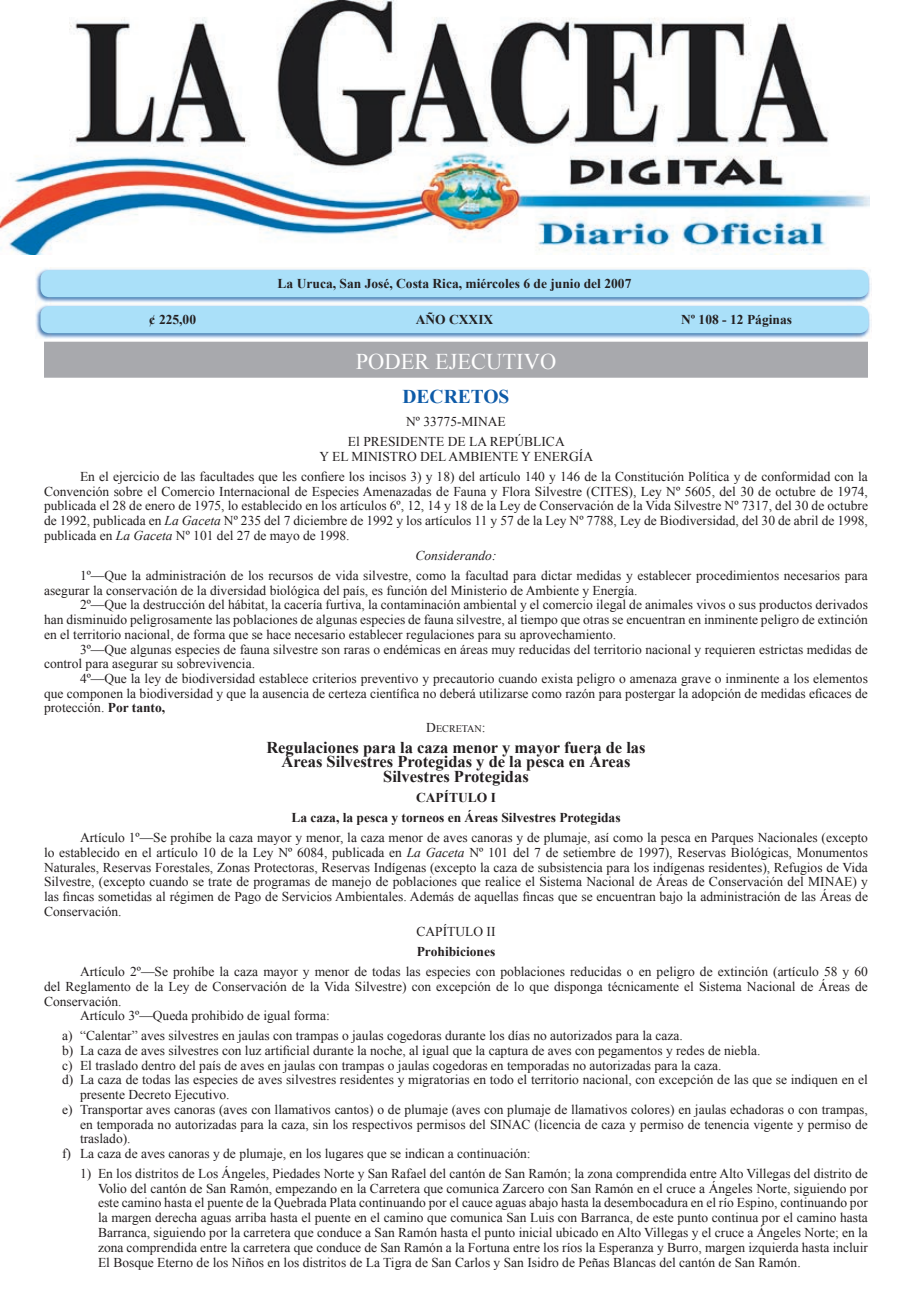
<style>
.page{position:relative;width:912px;height:1293px;background:#fff}
.page>*{position:absolute;margin:0;border:0;box-sizing:border-box;transform-origin:0 0}
.t1{font:22.5px "Times New Roman";color:#fff}
.t2{font:700 19.5px "Times New Roman";color:#0e5ba8}
.t3{font:700 16.5px/14.7px "Times New Roman";color:#231f20;text-align:center}
.t4{font:13.5px/14.7px "Times New Roman";color:#231f20;text-align:justify}
.t5{font:700 13.5px/20.1px "Times New Roman";color:#231f20;text-align:center}
.t6{font:italic 13.5px "Times New Roman";color:#231f20}
.t7{font:10.2px "Times New Roman";color:#231f20}
.s1{font-style:italic}
.s2{font-weight:700}
.s3{font-size:13.5px}
</style>
<div class="page">
<img style="left:35px;top:268px;width:836px;height:71px">
<div style="left:40px;top:306px;width:828px;height:27px;background:#aae0f9;border-radius:9px"></div>
<div style="left:40px;top:270px;width:828px;height:27px;background:#aae0f9;border-radius:9px"></div>
<img style="left:0;top:0;width:869px;height:254px">
<div style="left:44px;top:342px;width:824px;height:36px;background:#a8a9ad"></div>
<p class="t5" style="left:278px;top:273px;width:355px">La Uruca, San José, Costa Rica, miércoles 6 de junio del 2007</p>
<p class="t5" style="left:149px;top:309px;width:49px">¢ 225,00</p>
<p class="t5" style="left:416px;top:309px;width:79px">AÑO CXXIX</p>
<p class="t5" style="left:681px;top:309px;width:112px">Nº 108 - 12 Páginas</p>
<h1 class="t1" style="left:356px;top:346px;width:202px">PODER EJECUTIVO</h1>
<h2 class="t2" style="left:402px;top:383px;width:108px">DECRETOS</h2>
<p class="t4" style="left:348px;top:411px;width:218px;line-height:20.1px;text-align:center">Nº 33775-MINAE<br>El PRESIDENTE DE LA REPÚBLICA</p>
<p class="t4" style="left:80px;top:446px;width:789px;line-height:20.1px;text-indent:240px">Y EL MINISTRO DEL AMBIENTE Y ENERGÍA<br>En el ejercicio de las facultades que les confiere los incisos 3) y 18) del artículo 140 y 146 de la Constitución Política y de conformidad con la</p>
<p class="t4" style="left:44px;top:483px;width:825px">Convención sobre el Comercio Internacional de Especies Amenazadas de Fauna y Flora Silvestre (CITES), Ley Nº 5605, del 30 de octubre de 1974, publicada el 28 de enero de 1975, lo establecido en los artículos 6º, 12, 14 y 18 de la Ley de Conservación de la Vida Silvestre Nº 7317, del 30 de octubre de 1992, publicada en <span class="s1">La Gaceta</span> Nº 235 del 7 diciembre de 1992 y los artículos 11 y 57 de la Ley Nº 7788, Ley de Biodiversidad, del 30 de abril de 1998, publicada en <span class="s1">La Gaceta</span> Nº 101 del 27 de mayo de 1998.</p>
<p class="t6" style="left:415px;top:546px;width:82px">Considerando:</p>
<p class="t4" style="left:44px;top:568px;width:825px;text-indent:36px">1º—Que la administración de los recursos de vida silvestre, como la facultad para dictar medidas y establecer procedimientos necesarios para asegurar la conservación de la diversidad biológica del país, es función del Ministerio de Ambiente y Energía.</p>
<p class="t4" style="left:44px;top:597px;width:825px;text-indent:36px">2º—Que la destrucción del hábitat, la cacería furtiva, la contaminación ambiental y el comercio ilegal de animales vivos o sus productos derivados han disminuido peligrosamente las poblaciones de algunas especies de fauna silvestre, al tiempo que otras se encuentran en inminente peligro de extinción en el territorio nacional, de forma que se hace necesario establecer regulaciones para su aprovechamiento.</p>
<p class="t4" style="left:44px;top:641px;width:825px;text-indent:36px">3º—Que algunas especies de fauna silvestre son raras o endémicas en áreas muy reducidas del territorio nacional y requieren estrictas medidas de control para asegurar su sobrevivencia.</p>
<p class="t4" style="left:44px;top:671px;width:825px;text-indent:36px">4º—Que la ley de biodiversidad establece criterios preventivo y precautorio cuando exista peligro o amenaza grave o inminente a los elementos que componen la biodiversidad y que la ausencia de certeza científica no deberá utilizarse como razón para postergar la adopción de medidas eficaces de protección. <span class="s2">Por tanto,</span></p>
<p class="t7" style="left:426px;top:722px;width:61px"><span class="s3">D</span>ECRETAN<span class="s3">:</span></p>
<p class="t3" style="left:266px;top:739px;width:381px">Regulaciones para la caza menor y mayor fuera de las<br>Áreas Silvestres Protegidas y de la pesca en Áreas<br>Silvestres Protegidas</p>
<p class="t5" style="left:291px;top:787px;width:331px">CAPÍTULO I<br>La caza, la pesca y torneos en Áreas Silvestres Protegidas</p>
<p class="t4" style="left:44px;top:830px;width:825px;text-indent:36px">Artículo 1º—Se prohíbe la caza mayor y menor, la caza menor de aves canoras y de plumaje, así como la pesca en Parques Nacionales (excepto lo establecido en el artículo 10 de la Ley Nº 6084, publicada en <span class="s1">La Gaceta</span> Nº 101 del 7 de setiembre de 1997), Reservas Biológicas, Monumentos Naturales, Reservas Forestales, Zonas Protectoras, Reservas Indígenas (excepto la caza de subsistencia para los indígenas residentes), Refugios de Vida Silvestre, (excepto cuando se trate de programas de manejo de poblaciones que realice el Sistema Nacional de Áreas de Conservación del MINAE) y las fincas sometidas al régimen de Pago de Servicios Ambientales. Además de aquellas fincas que se encuentran bajo la administración de las Áreas de Conservación.</p>
<p class="t4" style="left:416px;top:924px;width:81px">CAPÍTULO II</p>
<p class="t5" style="left:417px;top:941px;width:80px">Prohibiciones</p>
<p class="t4" style="left:80px;top:964px;width:789px">Artículo 2º—Se prohíbe la caza mayor y menor de todas las especies con poblaciones reducidas o en peligro de extinción (artículo 58 y 60</p>
<p class="t4" style="left:44px;top:978px;width:825px">del Reglamento de la Ley de Conservación de la Vida Silvestre) con excepción de lo que disponga técnicamente el Sistema Nacional de Áreas de</p>
<p class="t4" style="left:44px;top:993px;width:79px">Conservación.</p>
<p class="t4" style="left:80px;top:1008px;width:251px">Artículo 3º—Queda prohibido de igual forma:</p>
<p class="t4" style="left:62px;top:1028px;width:622px">a) “Calentar” aves silvestres en jaulas con trampas o jaulas cogedoras durante los días no autorizados para la caza.</p>
<p class="t4" style="left:62px;top:1043px;width:700px">b) La caza de aves silvestres con luz artificial durante la noche, al igual que la captura de aves con pegamentos y redes de niebla.</p>
<p class="t4" style="left:62px;top:1057px;width:661px">c) El traslado dentro del país de aves en jaulas con trampas o jaulas cogedoras en temporadas no autorizadas para la caza.</p>
<p class="t4" style="left:62px;top:1072px;width:807px">d) La caza de todas las especies de aves silvestres residentes y migratorias en todo el territorio nacional, con excepción de las que se indiquen en el</p>
<p class="t4" style="left:80px;top:1087px;width:151px">presente Decreto Ejecutivo.</p>
<p class="t4" style="left:62px;top:1101px;width:807px">e) Transportar aves canoras (aves con llamativos cantos) o de plumaje (aves con plumaje de llamativos colores) en jaulas echadoras o con trampas,</p>
<p class="t4" style="left:80px;top:1116px;width:789px">en temporada no autorizadas para la caza, sin los respectivos permisos del SINAC (licencia de caza y permiso de tenencia vigente y permiso de</p>
<p class="t4" style="left:80px;top:1131px;width:52px">traslado).</p>
<p class="t4" style="left:62px;top:1146px;width:470px">f) La caza de aves canoras y de plumaje, en los lugares que se indican a continuación:</p>
<p class="t4" style="left:98px;top:1166px;width:771px;text-indent:-18px">1) En los distritos de Los Ángeles, Piedades Norte y San Rafael del cantón de San Ramón; la zona comprendida entre Alto Villegas del distrito de Volio del cantón de San Ramón, empezando en la Carretera que comunica Zarcero con San Ramón en el cruce a Ángeles Norte, siguiendo por este camino hasta el puente de la Quebrada Plata continuando por el cauce aguas abajo hasta la desembocadura en el río Espino, continuando por la margen derecha aguas arriba hasta el puente en el camino que comunica San Luis con Barranca, de este punto continua por el camino hasta Barranca, siguiendo por la carretera que conduce a San Ramón hasta el punto inicial ubicado en Alto Villegas y el cruce a Ángeles Norte; en la zona comprendida entre la carretera que conduce de San Ramón a la Fortuna entre los ríos la Esperanza y Burro, margen izquierda hasta incluir El Bosque Eterno de los Niños en los distritos de La Tigra de San Carlos y San Isidro de Peñas Blancas del cantón de San Ramón.</p>
</div>
